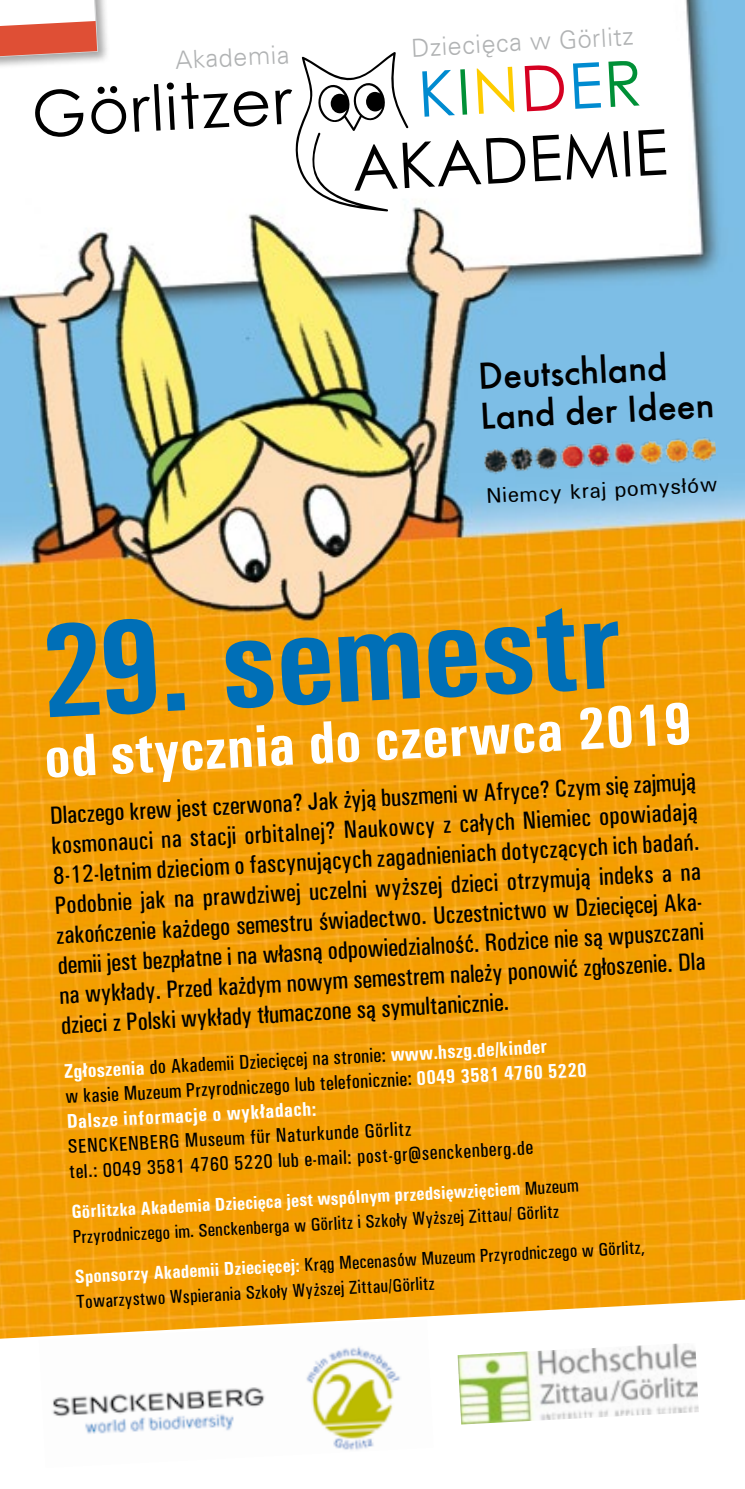
<style>
.page{position:relative;width:745px;height:1489px;background:#fff}
.page>*{position:absolute;margin:0;border:0;box-sizing:border-box;transform-origin:0 0}
.t1{font:700 condensed 135px "Univers";color:#006fb7}
.t2{font:700 condensed 60px "Univers";color:#fff}
.t3{font:500 38.75px/40px "Futura TEE";color:#000}
.t4{font:500 condensed 25px/30px "Univers";color:#000}
.t5{font:300 25px "Univers";color:#b1b3b4}
.t6{font:500 21.25px "Univers";color:#000}
.t7{font:500 condensed 20px/25px "Univers";color:#000}
.t8{font:500 condensed 18.75px/25px "Univers";color:#000}
.s1{font-weight:700;color:#fff}
</style>
<div class="page">
<img style="left:0;top:0;width:744px;height:1299px">
<svg style="left:34px;top:88px;width:50px;height:50px"></svg>
<svg style="left:90px;top:85px;width:37px;height:50px"></svg>
<svg style="left:133px;top:84px;width:27px;height:48px"></svg>
<svg style="left:166px;top:82px;width:103px;height:48px"></svg>
<svg style="left:275px;top:51px;width:391px;height:165px"></svg>
<div style="left:0;top:0;width:110px;height:70px;background:#000;opacity:.35"></div>
<svg style="left:0;top:0;width:99px;height:59px"></svg>
<svg style="left:0;top:1299px;width:744px;height:126px"></svg>
<img style="left:39px;top:1319px;width:394px;height:131px">
<img style="left:457px;top:1342px;width:241px;height:82px">
<img style="left:482px;top:423px;width:234px;height:56px">
<p class="t5" style="left:174px;top:45px;width:116px;rotate:-3deg">Akademia</p>
<p class="t5" style="left:410px;top:33px;width:224px;rotate:-3deg">Dziecięca w Görlitz</p>
<h3 class="t3" style="left:477px;top:356px;width:236px;rotate:-3deg">Deutschland<br>Land der Ideen</h3>
<p class="t6" style="left:485px;top:482px;width:233px;rotate:-3deg">Niemcy kraj pomysłów</p>
<h1 class="t1" style="left:35px;top:589px;width:584px;rotate:-3deg">29. semestr</h1>
<h2 class="t2" style="left:42px;top:720px;width:649px;rotate:-3deg">od stycznia do czerwca 2019</h2>
<p class="t4" style="left:49px;top:800px;width:655px;rotate:-3deg">Dlaczego krew jest czerwona? Jak żyją buszmeni w Afryce? Czym się zajmują kosmonauci na stacji orbitalnej? Naukowcy z całych Niemiec opowiadają 8-12-letnim dzieciom o fascynujących zagadnieniach dotyczących ich badań.<br>Podobnie jak na prawdziwej uczelni wyższej dzieci otrzymują indeks a na zakończenie każdego semestru świadectwo. Uczestnictwo w Dziecięcej Aka&shy;demii jest bezpłatne i na własną odpowiedzialność. Rodzice nie są wpuszczani na wykłady. Przed każdym nowym semestrem należy ponowić zgłoszenie. Dla dzieci z Polski wykłady tłumaczone są symultanicznie.</p>
<p class="t7" style="left:63px;top:1059px;width:523px;rotate:-3deg"><span class="s1">Zgłoszenia</span> do Akademii Dziecięcej na stronie: <span class="s1">www.hszg.de/kinder<br></span>w kasie Muzeum Przyrodniczego lub telefonicznie: <span class="s1">0049 3581 4760 5220<br>Dalsze informacje o wykładach:</span></p>
<p class="t7" style="left:67px;top:1133px;width:465px;rotate:-3deg">SENCKENBERG Museum für Naturkunde Görlitz<br>tel.: 0049 3581 4760 5220 lub e-mail: post-gr@senckenberg.de</p>
<p class="t8" style="left:71px;top:1199px;width:509px;rotate:-3deg"><span class="s1">Görlitzka Akademia Dziecięca jest wspólnym przedsięwzięciem</span> Muzeum<br>Przyrodniczego im. Senckenberga w Görlitz i Szkoły Wyższej Zittau/ Görlitz</p>
<p class="t8" style="left:74px;top:1264px;width:572px;rotate:-3deg"><span class="s1">Sponsorzy Akademii Dziecięcej:</span> Krąg Mecenasów Muzeum Przyrodniczego w Görlitz,<br>Towarzystwo Wspierania Szkoły Wyższej Zittau/Görlitz</p>
</div>
